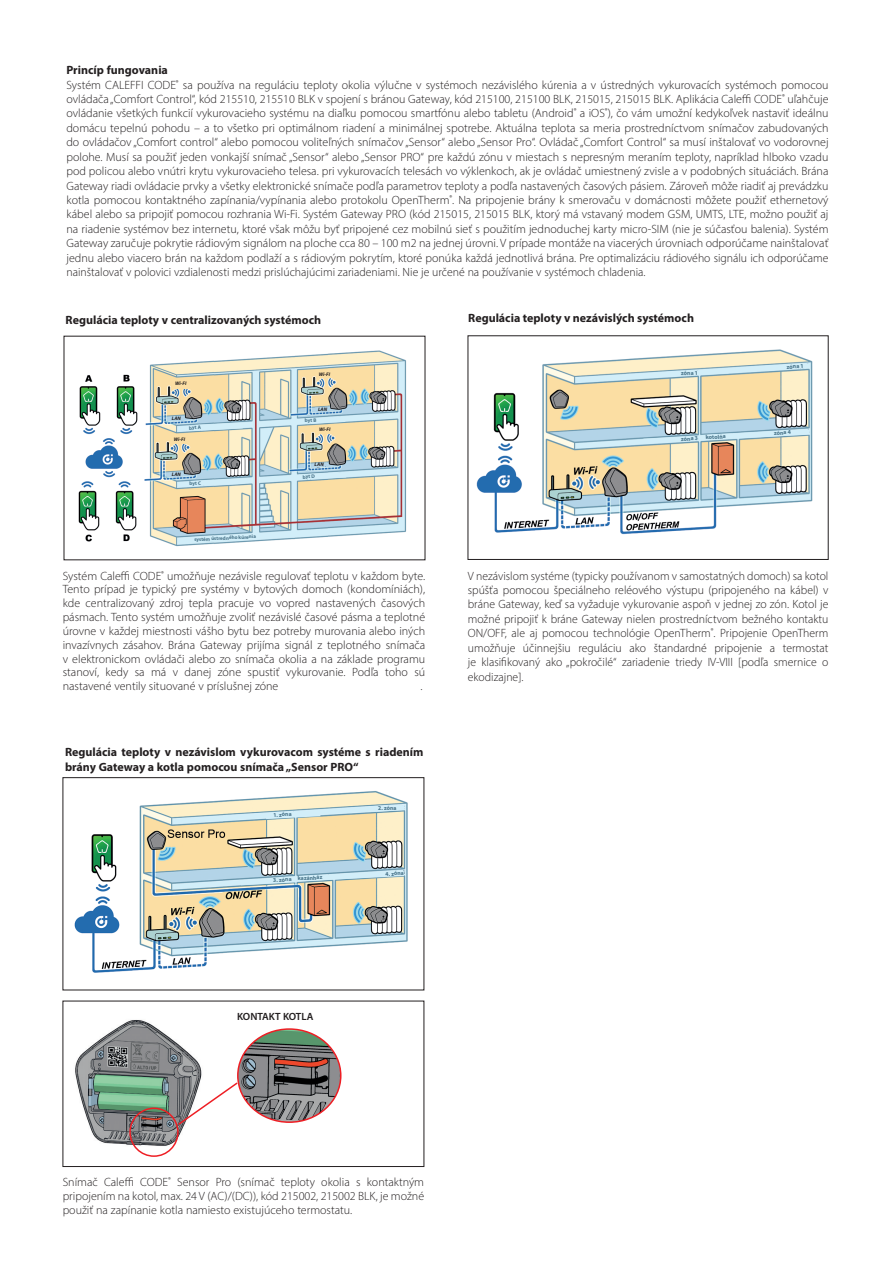
<style>
.page{position:relative;width:893px;height:1263px;background:#fff}
.page>*{position:absolute;margin:0;border:0;box-sizing:border-box;transform-origin:0 0}
.Normale{font:300 12px/14.4px "Myriad Pro";color:#231f20;text-align:justify}
.Normale-2{font:700 12px/14.4px "Myriad Pro";color:#231f20}
.Normale-3{font:600 10.5px "Myriad Pro";color:#231f20}
.t1{font:700 5.85px "Myriad Pro";color:#477288}
.t2{font:700 5.1px "Myriad Pro";color:#477288}
.t3{font:italic 700 5.1px "Myriad Pro";color:#231f20}
</style>
<div class="page">
<img style="left:78px;top:350px;width:328px;height:197px">
<svg style="left:195px;top:422px;width:48px;height:9px"></svg>
<svg style="left:192px;top:478px;width:48px;height:8px"></svg>
<div style="left:172px;top:380px;width:21px;height:8px;background:#fbdea3"></div>
<svg style="left:170px;top:471px;width:13px;height:6px"></svg>
<div style="left:172px;top:416px;width:12px;height:5px;background:#b3d4e8"></div>
<svg style="left:195px;top:534px;width:48px;height:8px"></svg>
<div style="left:316px;top:371px;width:20px;height:7px;background:#fbdea3"></div>
<svg style="left:297px;top:407px;width:48px;height:17px"></svg>
<svg style="left:298px;top:462px;width:48px;height:18px"></svg>
<div style="left:169px;top:435px;width:20px;height:9px;background:#fbdea3"></div>
<div style="left:315px;top:425px;width:21px;height:9px;background:#fbdea3"></div>
<div style="left:318px;top:407px;width:12px;height:5px;background:#b3d4e8"></div>
<img style="left:476px;top:349px;width:337px;height:186px">
<svg style="left:674px;top:369px;width:55px;height:7px"></svg>
<svg style="left:779px;top:363px;width:31px;height:7px"></svg>
<svg style="left:643px;top:429px;width:167px;height:14px;background:#bfd4d8"></svg>
<div style="left:468px;top:336px;width:360px;height:224px;border:1px solid #231f20"></div>
<div style="left:63px;top:1001px;width:361px;height:166px;border:1px solid #231f20"></div>
<img style="left:74px;top:791px;width:334px;height:182px">
<svg style="left:266px;top:810px;width:54px;height:9px"></svg>
<svg style="left:371px;top:805px;width:33px;height:7px"></svg>
<svg style="left:241px;top:870px;width:163px;height:15px;background:#c1d4d5"></svg>
<div style="left:63px;top:777px;width:361px;height:213px;border:1px solid #231f20"></div>
<img style="left:75px;top:1020px;width:127px;height:137px">
<img style="left:238px;top:1029px;width:103px;height:93px">
<div style="left:237px;top:1028px;width:104px;height:95px;border:2px solid #ee1e24;border-radius:50%"></div>
<div style="left:129px;top:1107px;width:50px;height:50px;border:2px solid #ee1e24;border-radius:50%"></div>
<svg style="left:177px;top:1080px;width:69px;height:46px"></svg>
<p class="Normale-2" style="left:66px;top:63px;width:103px">Princíp fungovania</p>
<p class="Normale" style="left:66px;top:77px;width:764px">Systém CALEFFI CODE<sup>®</sup> sa používa na reguláciu teploty okolia výlučne v systémoch nezávislého kúrenia a v ústredných vykurovacích systémoch pomocou ovládača „Comfort Control“, kód 215510, 215510 BLK v spojení s bránou Gateway, kód 215100, 215100 BLK, 215015, 215015 BLK. Aplikácia Caleffi CODE<sup>®</sup> uľahčuje ovládanie všetkých funkcií vykurovacieho systému na diaľku pomocou smartfónu alebo tabletu (Android<sup>®</sup> a iOS<sup>®</sup>), čo vám umožní kedykoľvek nastaviť ideálnu domácu tepelnú pohodu – a to všetko pri optimálnom riadení a minimálnej spotrebe. Aktuálna teplota sa meria prostredníctvom snímačov zabudovaných do ovládačov „Comfort control“ alebo pomocou voliteľných snímačov „Sensor“ alebo „Sensor Pro“. Ovládač „Comfort Control“ sa musí inštalovať vo vodorovnej polohe. Musí sa použiť jeden vonkajší snímač „Sensor“ alebo „Sensor PRO“ pre každú zónu v miestach s nepresným meraním teploty, napríklad hlboko vzadu pod policou alebo vnútri krytu vykurovacieho telesa. pri vykurovacích telesách vo výklenkoch, ak je ovládač umiestnený zvisle a v podobných situáciách. Brána Gateway riadi ovládacie prvky a všetky elektronické snímače podľa parametrov teploty a podľa nastavených časových pásiem. Zároveň môže riadiť aj prevádzku kotla pomocou kontaktného zapínania/vypínania alebo protokolu OpenTherm<sup>®</sup>. Na pripojenie brány k smerovaču v domácnosti môžete použiť ethernetový kábel alebo sa pripojiť pomocou rozhrania Wi-Fi. Systém Gateway PRO (kód 215015, 215015 BLK, ktorý má vstavaný modem GSM, UMTS, LTE, možno použiť aj na riadenie systémov bez internetu, ktoré však môžu byť pripojené cez mobilnú sieť s použitím jednoduchej karty micro-SIM (nie je súčasťou balenia). Systém Gateway zaručuje pokrytie rádiovým signálom na ploche cca 80 – 100 m2 na jednej úrovni. V prípade montáže na viacerých úrovniach odporúčame nainštalovať jednu alebo viacero brán na každom podlaží a s rádiovým pokrytím, ktoré ponúka každá jednotlivá brána. Pre optimalizáciu rádiového signálu ich odporúčame nainštalovať v polovici vzdialenosti medzi prislúchajúcimi zariadeniami. Nie je určené na používanie v systémoch chladenia.</p>
<p class="Normale-2" style="left:66px;top:312px;width:257px">Regulácia teploty v centralizovaných systémoch</p>
<p class="Normale-2" style="left:468px;top:310px;width:227px">Regulácia teploty v nezávislých systémoch</p>
<p class="t3" style="left:175px;top:380px;width:13px">Wi-FI</p>
<p class="t3" style="left:172px;top:415px;width:11px">LAN</p>
<p class="t2" style="left:189px;top:424px;width:13px;rotate:-3deg">byt A</p>
<p class="t3" style="left:174px;top:435px;width:13px">Wi-FI</p>
<p class="t3" style="left:172px;top:471px;width:11px">LAN</p>
<p class="t2" style="left:189px;top:480px;width:13px;rotate:-3deg">byt C</p>
<p class="t2" style="left:194px;top:536px;width:63px;rotate:-3deg">systém ústredného kúrenia</p>
<p class="t3" style="left:319px;top:370px;width:13px">Wi-FI</p>
<p class="t3" style="left:318px;top:406px;width:11px">LAN</p>
<p class="t2" style="left:305px;top:417px;width:13px;rotate:-3deg">byt B</p>
<p class="t3" style="left:319px;top:426px;width:13px">Wi-FI</p>
<p class="t3" style="left:315px;top:461px;width:11px">LAN</p>
<p class="t2" style="left:303px;top:473px;width:14px;rotate:-3deg">byt D</p>
<p class="Normale" style="left:63px;top:569px;width:364px;line-height:13.8px">Systém Caleffi CODE<sup>®</sup> umožňuje nezávisle regulovať teplotu v každom byte.<br>Tento prípad je typický pre systémy v bytových domoch (kondomíniách), kde centralizovaný zdroj tepla pracuje vo vopred nastavených časových pásmach. Tento systém umožňuje zvoliť nezávislé časové pásma a teplotné úrovne v každej miestnosti vášho bytu bez potreby murovania alebo iných invazívnych zásahov. Brána Gateway prijíma signál z teplotného snímača v elektronickom ovládači alebo zo snímača okolia a na základe programu stanoví, kedy sa má v danej zóne spustiť vykurovanie. Podľa toho sú nastavené ventily situované v príslušnej zóne</p>
<p class="Normale" style="left:421px;top:679px;width:4px">.</p>
<p class="Normale-2" style="left:65px;top:744px;width:360px">Regulácia teploty v nezávislom vykurovacom systéme s riadením brány Gateway a kotla pomocou snímača „Sensor PRO“</p>
<p class="t1" style="left:273px;top:811px;width:20px;rotate:-3deg">1. zóna</p>
<p class="t1" style="left:378px;top:805px;width:20px;rotate:-3deg">2. zóna</p>
<p class="t1" style="left:297px;top:874px;width:26px;rotate:-3deg">kazánház</p>
<p class="t1" style="left:273px;top:876px;width:20px;rotate:-3deg">3. zóna</p>
<p class="t1" style="left:385px;top:870px;width:20px;rotate:-3deg">4. zóna</p>
<p class="t1" style="left:681px;top:369px;width:19px;rotate:-3deg">zóna 1</p>
<p class="t1" style="left:681px;top:435px;width:19px;rotate:-3deg">zóna 3</p>
<p class="t1" style="left:705px;top:433px;width:22px;rotate:-3deg">kotolňa</p>
<p class="t1" style="left:786px;top:363px;width:19px;rotate:-3deg">zóna 1</p>
<p class="t1" style="left:774px;top:429px;width:19px;rotate:-3deg">zóna 4</p>
<p class="Normale" style="left:468px;top:568px;width:362px">V nezávislom systéme (typicky používanom v samostatných domoch) sa kotol spúšťa pomocou špeciálneho reléového výstupu (pripojeného na kábel) v bráne Gateway, keď sa vyžaduje vykurovanie aspoň v jednej zo zón. Kotol je možné pripojiť k bráne Gateway nielen prostredníctvom bežného kontaktu ON/OFF, ale aj pomocou technológie OpenTherm<sup>®</sup>. Pripojenie OpenTherm umožňuje účinnejšiu reguláciu ako štandardné pripojenie a termostat je klasifikovaný ako „pokročilé“ zariadenie triedy IV-VIII [podľa smernice o ekodizajne].</p>
<p class="Normale-3" style="left:237px;top:1010px;width:78px">KONTAKT KOTLA</p>
<p class="Normale" style="left:63px;top:1175px;width:363px;line-height:13.8px">Snímač Caleffi CODE<sup>®</sup> Sensor Pro (snímač teploty okolia s kontaktným pripojením na kotol, max. 24 V (AC)/(DC)), kód 215002, 215002 BLK, je možné použiť na zapínanie kotla namiesto existujúceho termostatu.</p>
</div>
